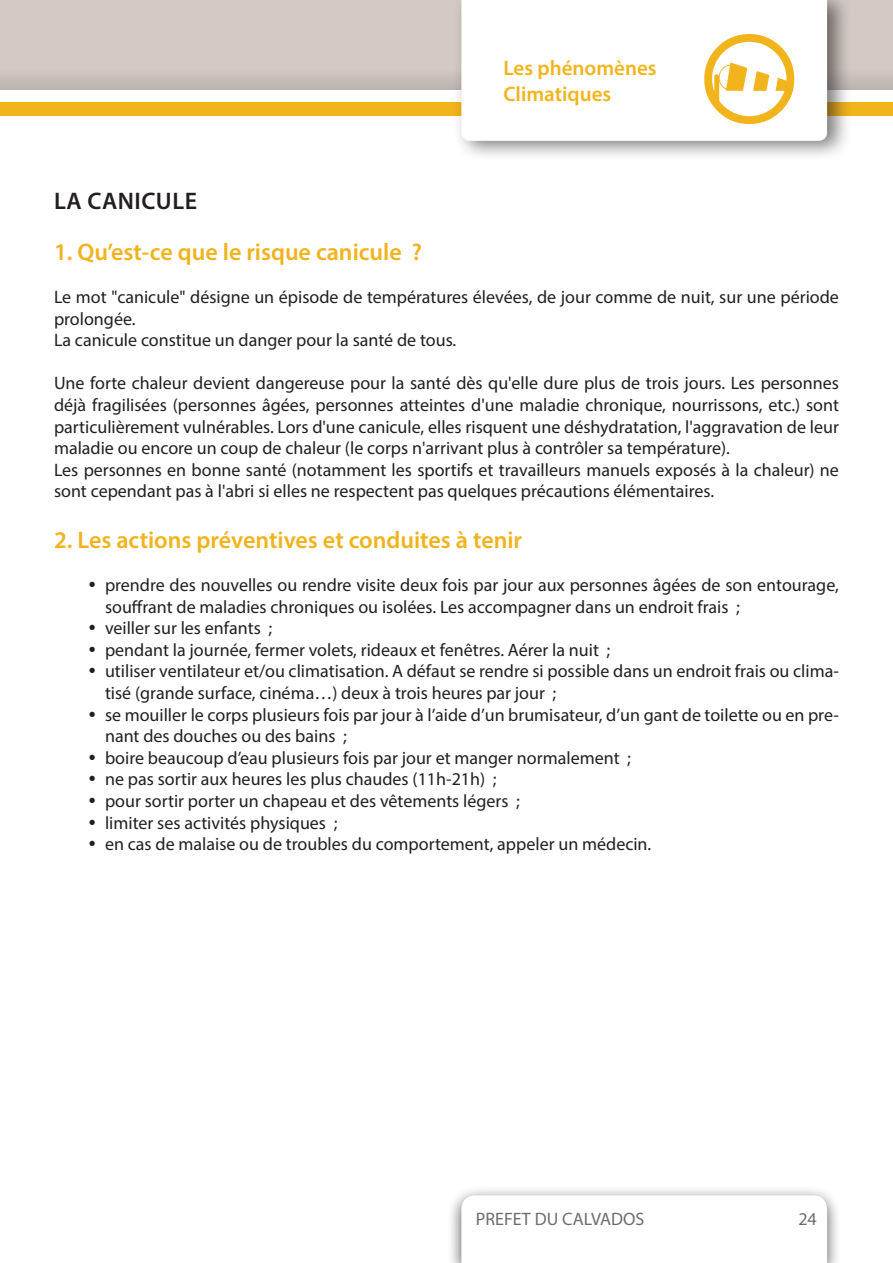
<style>
.page{position:relative;width:893px;height:1263px;background:#fff}
.page>*{position:absolute;margin:0;border:0;box-sizing:border-box;transform-origin:0 0}
.t1{font:90px "Aleagram";color:#f2b41c}
.t2{font:600 24px "Myriad Pro";color:#f1b31d}
.t3{font:600 24px "Myriad Pro";color:#231f20}
.t4{font:600 21px/25.2px "Myriad Pro";color:#f2b41c}
.t5{font:18px/21.6px "Myriad Pro";color:#231f20}
.t6{font:18px "Myriad Pro";color:#6c6d70}
</style>
<div class="page">
<div style="left:0;top:0;width:893px;height:90px;background:linear-gradient(to bottom,#d8cfc9,#c9c0bb)"></div>
<div style="left:0;top:102px;width:893px;height:14px;background:#f2b41c"></div>
<div style="left:453px;top:0;width:399px;height:162px;background:#231f20;opacity:.6"></div>
<svg style="left:461px;top:0;width:366px;height:141px"></svg>
<div style="left:447px;top:1185px;width:394px;height:78px;background:#231f20;opacity:.75"></div>
<svg style="left:461px;top:1195px;width:366px;height:68px"></svg>
<p class="t4" style="left:503px;top:55px;width:155px">Les phénomènes<br>Climatiques</p>
<h1 class="t1" style="left:704px;top:33px;width:91px">r</h1>
<h2 class="t3" style="left:54px;top:186px;width:48px">La canicule</h2>
<h2 class="t2" style="left:54px;top:236px;width:370px">1. Qu’est-ce que le risque canicule ?</h2>
<p class="t5" style="left:54px;top:286px;width:786px">Le mot "canicule" désigne un épisode de températures élevées, de jour comme de nuit, sur une période prolongée.<br>La canicule constitue un danger pour la santé de tous.</p>
<p class="t5" style="left:54px;top:372px;width:786px">Une forte chaleur devient dangereuse pour la santé dès qu'elle dure plus de trois jours. Les personnes déjà fragilisées (personnes âgées, personnes atteintes d'une maladie chronique, nourrissons, etc.) sont particulièrement vulnérables. Lors d'une canicule, elles risquent une déshydratation, l'aggravation de leur maladie ou encore un coup de chaleur (le corps n'arrivant plus à contrôler sa température).<br>Les personnes en bonne santé (notamment les sportifs et travailleurs manuels exposés à la chaleur) ne sont cependant pas à l'abri si elles ne respectent pas quelques précautions élémentaires.</p>
<h2 class="t2" style="left:54px;top:524px;width:470px">2. Les actions préventives et conduites à tenir</h2>
<p class="t5" style="left:105px;top:574px;width:735px">prendre des nouvelles ou rendre visite deux fois par jour aux personnes âgées de son entourage, souffrant de maladies chroniques ou isolées. Les accompagner dans un endroit frais ;<br>veiller sur les enfants ;<br>pendant la journée, fermer volets, rideaux et fenêtres. Aérer la nuit ;<br>utiliser ventilateur et/ou climatisation. A défaut se rendre si possible dans un endroit frais ou clima&shy;tisé (grande surface, cinéma…) deux à trois heures par jour ;<br>se mouiller le corps plusieurs fois par jour à l’aide d’un brumisateur, d’un gant de toilette ou en pre&shy;nant des douches ou des bains ;<br>boire beaucoup d’eau plusieurs fois par jour et manger normalement ;<br>ne pas sortir aux heures les plus chaudes (11h-21h) ;<br>pour sortir porter un chapeau et des vêtements légers ;<br>limiter ses activités physiques ;<br>en cas de malaise ou de troubles du comportement, appeler un médecin.</p>
<p class="t6" style="left:476px;top:1208px;width:170px">PREFET DU CALVADOS</p>
<p class="t6" style="left:798px;top:1208px;width:20px">24</p>
</div>
